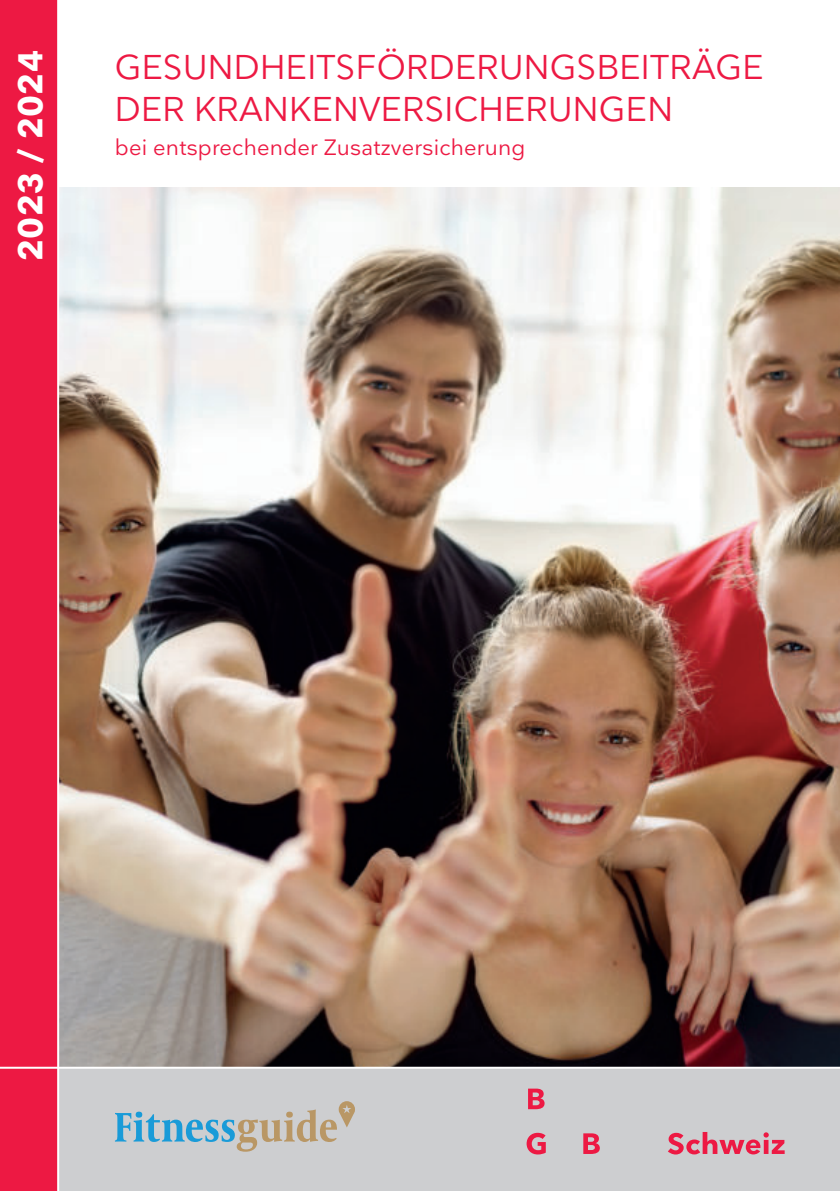
<style>
.page{position:relative;width:840px;height:1191px;background:#fff}
.page>*{position:absolute;margin:0;border:0;box-sizing:border-box;transform-origin:0 0}
.t1{font:34px/42px "Nationale";letter-spacing:.01em;color:#ed1943}
.t2{font:700 34px "Nationale";letter-spacing:.01em;color:#fff}
.t3{font:22px "Nationale";letter-spacing:.01em;color:#ed1943}
</style>
<div class="page">
<img style="left:59px;top:187px;width:780px;height:879px">
<div style="left:0;top:1067px;width:839px;height:124px;background:#cdced0"></div>
<svg style="left:528px;top:1088px;width:16px;height:21px"></svg>
<svg style="left:526px;top:1132px;width:19px;height:22px"></svg>
<svg style="left:583px;top:1133px;width:16px;height:21px"></svg>
<svg style="left:668px;top:1132px;width:116px;height:22px"></svg>
<svg style="left:115px;top:1101px;width:240px;height:50px"></svg>
<div style="left:0;top:0;width:58px;height:1191px;background:#ed1943"></div>
<hr style="left:57px;top:0;width:2px;height:1191px;background:#fff">
<hr style="left:0;top:1066px;width:839px;height:2px;background:#fff">
<p class="t2" style="left:17px;top:261px;width:212px;rotate:-90deg">2023 / 2024</p>
<p class="t1" style="left:115px;top:47px;width:649px">GESUNDHEITSFÖRDERUNGSBEITRÄGE<br>DER KRANKENVERSICHERUNGEN</p>
<p class="t3" style="left:115px;top:135px;width:412px">bei entsprechender Zusatzversicherung</p>
</div>
